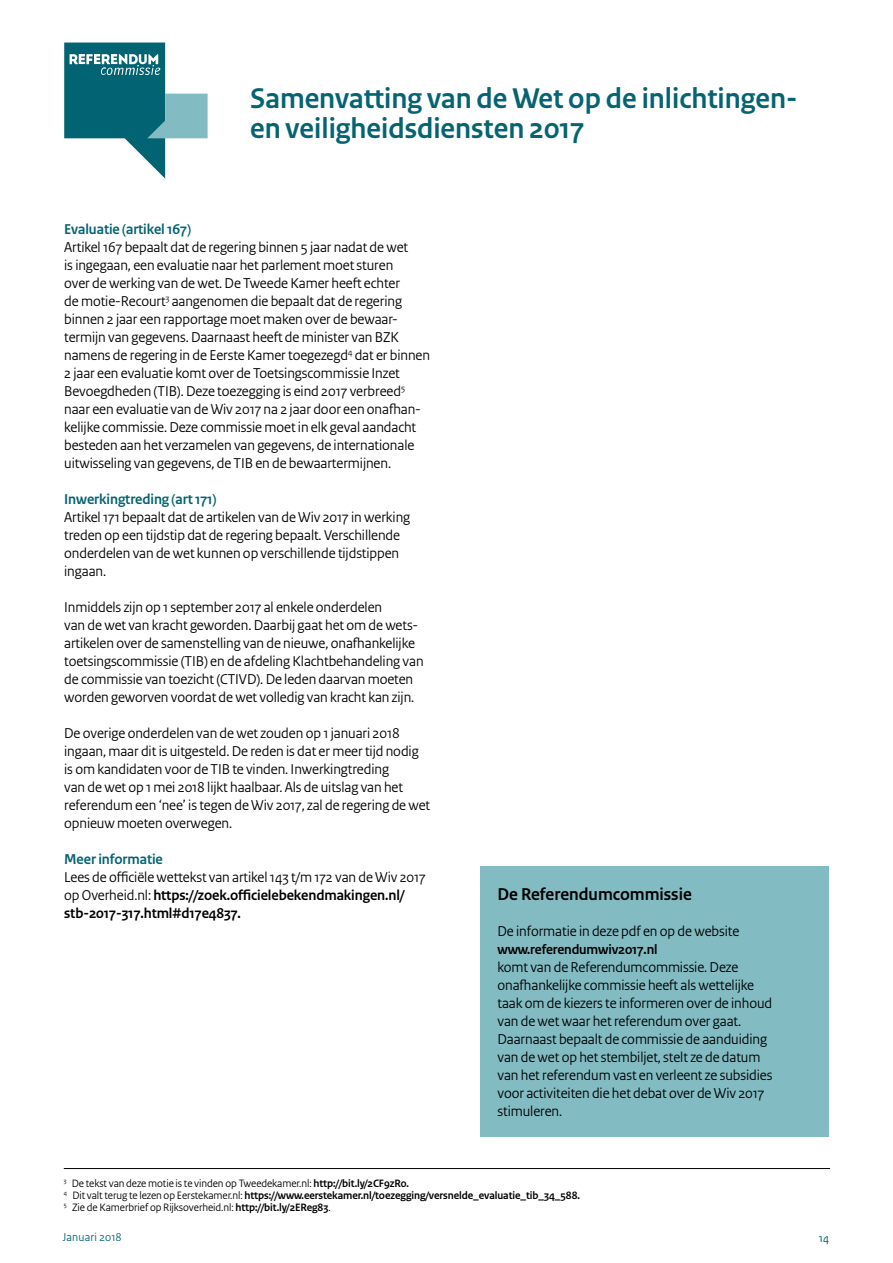
<style>
.page{position:relative;width:893px;height:1263px;background:#fff}
.page>*{position:absolute;margin:0;border:0;box-sizing:border-box;transform-origin:0 0}
.t1{font:700 30px/30px "Rijksoverheid Sans Heading";color:#056372}
.t2{font:700 18px "Rijksoverheid Sans Heading";color:#000}
.t3{font:15px/18px "Rijksoverheid Sans Heading";letter-spacing:-.005em;color:#000}
.t4{font:700 15px "Rijksoverheid Sans Heading";letter-spacing:-.005em;color:#056372}
.t5{font:700 14.25px "Rijksoverheid Sans Heading";letter-spacing:-.01em;color:#000}
.t6{font:12px "Rijksoverheid Sans Heading";letter-spacing:.02em;color:#056372}
.t7{font:12px "Rijksoverheid Sans Text";color:#056372}
.t8{font:11.25px/12px "Rijksoverheid Sans Heading";letter-spacing:-.005em;color:#000}
.s1{font-weight:700}
</style>
<div class="page">
<svg style="left:64px;top:43px;width:144px;height:136px"></svg>
<div style="left:480px;top:866px;width:349px;height:271px;background:#82bbc2"></div>
<hr style="left:64px;top:1168px;width:766px;height:1px;background:#000">
<h1 class="t1" style="left:250px;top:84px;width:549px">Samenvatting van de Wet op de inlichtingen&shy;en veiligheidsdiensten 2017</h1>
<p class="t4" style="left:64px;top:221px;width:128px">Evaluatie (artikel 167)</p>
<p class="t3" style="left:64px;top:238px;width:367px">Artikel 167 bepaalt dat de regering binnen 5 jaar nadat de wet<br>is ingegaan, een evaluatie naar het parlement moet sturen<br>over de werking van de wet. De Tweede Kamer heeft echter<br>de motie-Recourt<sup>3</sup> aangenomen die bepaalt dat de regering binnen 2 jaar een rapportage moet maken over de bewaar&shy;termijn van gegevens. Daarnaast heeft de minister van BZK namens de regering in de Eerste Kamer toegezegd<sup>4</sup> dat er binnen 2 jaar een evaluatie komt over de Toetsingscommissie Inzet Bevoegdheden (TIB). Deze toezegging is eind 2017 verbreed<sup>5 </sup>naar een evaluatie van de Wiv 2017 na 2 jaar door een onafhan&shy;kelijke commissie. Deze commissie moet in elk geval aandacht besteden aan het verzamelen van gegevens, de internationale uitwisseling van gegevens, de TIB en de bewaartermijnen.</p>
<p class="t4" style="left:64px;top:491px;width:154px">Inwerkingtreding (art 171)</p>
<p class="t3" style="left:64px;top:508px;width:347px">Artikel 171 bepaalt dat de artikelen van de Wiv 2017 in werking treden op een tijdstip dat de regering bepaalt. Verschillende onderdelen van de wet kunnen op verschillende tijdstippen ingaan.</p>
<p class="t3" style="left:64px;top:598px;width:361px">Inmiddels zijn op 1 september 2017 al enkele onderdelen<br>van de wet van kracht geworden. Daarbij gaat het om de wets&shy;artikelen over de samenstelling van de nieuwe, onafhankelijke toetsingscommissie (TIB) en de afdeling Klachtbehandeling van de commissie van toezicht (CTIVD). De leden daarvan moeten worden geworven voordat de wet volledig van kracht kan zijn.</p>
<p class="t3" style="left:64px;top:724px;width:368px">De overige onderdelen van de wet zouden op 1 januari 2018 ingaan, maar dit is uitgesteld. De reden is dat er meer tijd nodig is om kandidaten voor de TIB te vinden. Inwerkingtreding<br>van de wet op 1 mei 2018 lijkt haalbaar. Als de uitslag van het referendum een ‘nee’ is tegen de Wiv 2017, zal de regering de wet opnieuw moeten overwegen.</p>
<p class="t4" style="left:64px;top:851px;width:100px">Meer informatie</p>
<p class="t3" style="left:64px;top:868px;width:363px">Lees de officiële wettekst van artikel 143 t/m 172 van de Wiv 2017 op Overheid.nl: <span class="s1">https://zoek.officielebekendmakingen.nl/ stb-2017-317.html#d17e4837.</span></p>
<p class="t2" style="left:497px;top:884px;width:196px">De Referendumcommissie</p>
<p class="t3" style="left:497px;top:922px;width:243px">De informatie in deze pdf en op de website</p>
<p class="t5" style="left:497px;top:941px;width:162px">www.referendumwiv2017.nl</p>
<p class="t3" style="left:497px;top:958px;width:276px">komt van de Referendumcommissie. Deze onafhankelijke commissie heeft als wettelijke taak om de kiezers te informeren over de inhoud van de wet waar het referendum over gaat.<br>Daarnaast bepaalt de commissie de aanduiding van de wet op het stembiljet, stelt ze de datum van het referendum vast en verleent ze subsidies voor activiteiten die het debat over de Wiv 2017 stimuleren.</p>
<p class="t8" style="left:64px;top:1177px;width:518px"><sup>3</sup> De tekst van deze motie is te vinden op Tweedekamer.nl: <span class="s1">http://bit.ly/2CF9zR0.<br></span><sup>4</sup> Dit valt terug te lezen op Eerstekamer.nl: <span class="s1">https://www.eerstekamer.nl/toezegging/versnelde_evaluatie_tib_34_588.<br></span><sup>5</sup> Zie de Kamerbrief op Rijksoverheid.nl: <span class="s1">http://bit.ly/2EReg83</span>.</p>
<p class="t6" style="left:63px;top:1230px;width:61px">Januari 2018</p>
<p class="t7" style="left:819px;top:1231px;width:12px">14</p>
</div>
